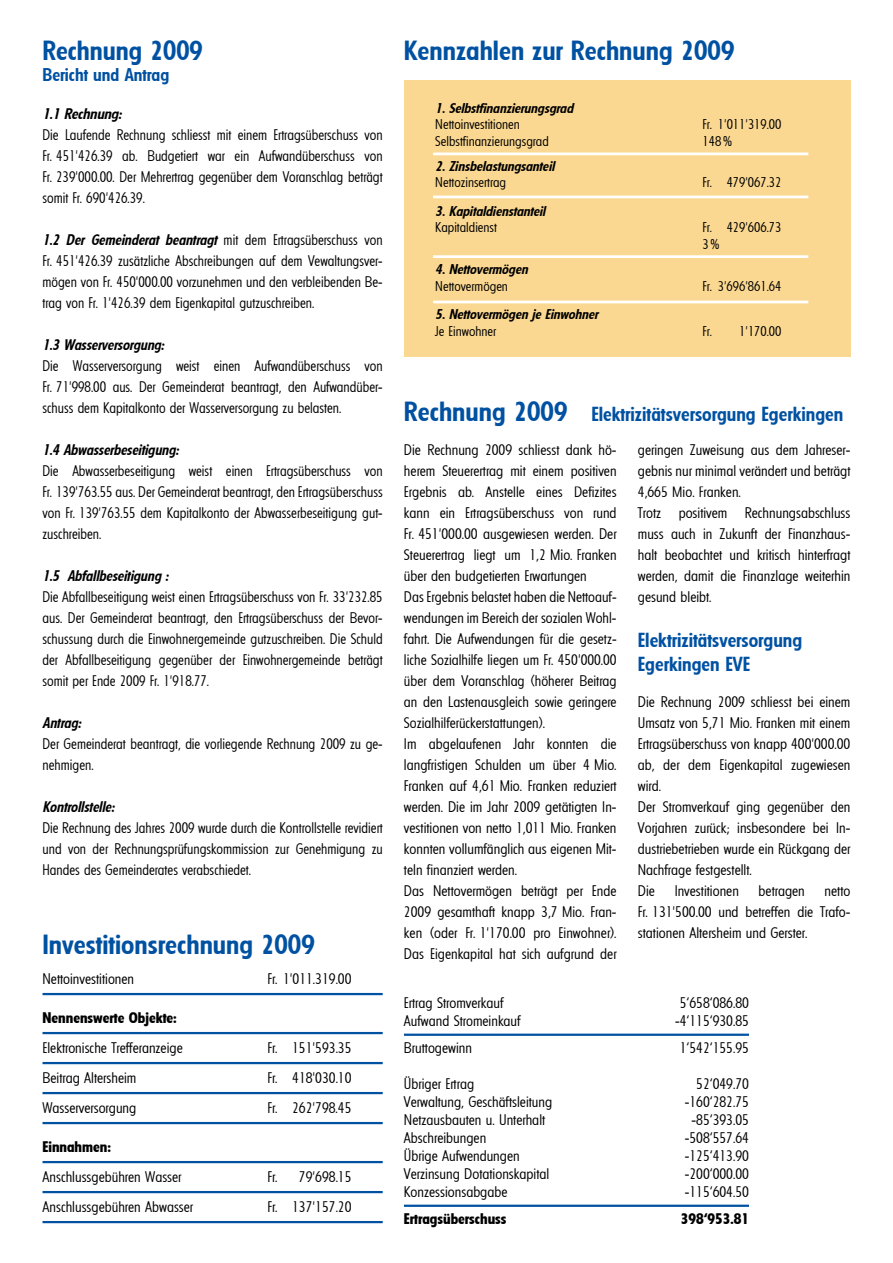
<style>
.page{position:relative;width:893px;height:1263px;background:#fff}
.page>*{position:absolute;margin:0;border:0;box-sizing:border-box;transform-origin:0 0}
.t1{font:600 27px "Florida";color:#0051a2}
.t2{font:600 19.8px/24px "Florida";color:#0051a2}
.t3{font:600 18px "Florida";color:#0051a2}
.t4{font:300 15px/21px "Florida";color:#000}
.t5{font:300 15px/21px "Florida";color:#000;text-align:justify;scale:.95 1}
.t6{font:600 15px "Iflorida";color:#000;scale:.95 1}
.t7{font:700 15px "Florida";color:#000}
.t8{font:600 15px "Iflorida";color:#000}
.t9{font:300 13.8px/16.6px "Florida";color:#000}
.t10{font:600 13.8px "Iflorida";color:#000}
.s1{font-family:"Florida";font-weight:300}
.s2{font-size:27px}
</style>
<div class="page">
<hr style="left:43px;top:993px;width:340px;height:2px;background:#0051a2">
<hr style="left:43px;top:1032px;width:340px;height:2px;background:#0051a2">
<hr style="left:43px;top:1062px;width:340px;height:2px;background:#0051a2">
<hr style="left:43px;top:1092px;width:340px;height:2px;background:#0051a2">
<hr style="left:43px;top:1122px;width:340px;height:2px;background:#0051a2">
<hr style="left:43px;top:1161px;width:340px;height:2px;background:#0051a2">
<hr style="left:43px;top:1191px;width:340px;height:2px;background:#0051a2">
<hr style="left:43px;top:1221px;width:340px;height:2px;background:#0051a2">
<div style="left:404px;top:81px;width:446px;height:276px;background:#fbd891"></div>
<hr style="left:433px;top:152px;width:375px;height:3px;background:#fff">
<hr style="left:433px;top:196px;width:375px;height:2px;background:#fff">
<hr style="left:433px;top:255px;width:375px;height:3px;background:#fff">
<hr style="left:433px;top:301px;width:375px;height:2px;background:#fff">
<hr style="left:404px;top:1033px;width:345px;height:3px;background:#0051a2">
<hr style="left:404px;top:1204px;width:345px;height:3px;background:#0051a2">
<h1 class="t1" style="left:43px;top:35px;width:162px">Rechnung 2009</h1>
<p class="t3" style="left:43px;top:64px;width:128px">Bericht und Antrag</p>
<p class="t8" style="left:43px;top:105px;width:80px">1.1 Rechnung:</p>
<p class="t5" style="left:43px;top:124px;width:360px">Die Laufende Rechnung schliesst mit einem Ertragsüberschuss von Fr. 451'426.39 ab. Budgetiert war ein Aufwandüberschuss von Fr. 239'000.00. Der Mehrertrag gegenüber dem Voranschlag beträgt somit Fr. 690'426.39.</p>
<p class="t6" style="left:43px;top:231px;width:360px">1.2 Der Gemeinderat beantragt <span class="s1">mit dem Ertragsüberschuss von</span></p>
<p class="t5" style="left:43px;top:250px;width:360px">Fr. 451'426.39 zusätzliche Abschreibungen auf dem Vewaltungsver&shy;mögen von Fr. 450'000.00 vorzunehmen und den verbleibenden Be&shy;trag von Fr. 1'426.39 dem Eigenkapital gutzuschreiben.</p>
<p class="t6" style="left:43px;top:336px;width:129px">1.3 Wasserversorgung:</p>
<p class="t5" style="left:43px;top:355px;width:360px">Die Wasserversorgung weist einen Aufwandüberschuss von Fr. 71'998.00 aus. Der Gemeinderat beantragt, den Aufwandüber&shy;schuss dem Kapitalkonto der Wasserversorgung zu belasten.</p>
<p class="t6" style="left:43px;top:441px;width:145px">1.4 Abwasserbeseitigung:</p>
<p class="t5" style="left:43px;top:460px;width:360px">Die Abwasserbeseitigung weist einen Ertragsüberschuss von Fr. 139'763.55 aus. Der Gemeinderat beantragt, den Ertragsüberschuss von Fr. 139'763.55 dem Kapitalkonto der Abwasserbeseitigung gut&shy;zuschreiben.</p>
<p class="t6" style="left:43px;top:567px;width:134px">1.5 Abfallbeseitigung :</p>
<p class="t5" style="left:43px;top:586px;width:360px">Die Abfallbeseitigung weist einen Ertragsüberschuss von Fr. 33'232.85 aus. Der Gemeinderat beantragt, den Ertragsüberschuss der Bevor&shy;schussung durch die Einwohnergemeinde gutzuschreiben. Die Schuld der Abfallbeseitigung gegenüber der Einwohnergemeinde beträgt somit per Ende 2009 Fr. 1'918.77.</p>
<p class="t6" style="left:43px;top:714px;width:42px">Antrag:</p>
<p class="t5" style="left:43px;top:733px;width:360px">Der Gemeinderat beantragt, die vorliegende Rechnung 2009 zu ge&shy;nehmigen.</p>
<p class="t6" style="left:43px;top:798px;width:77px">Kontrollstelle:</p>
<p class="t5" style="left:43px;top:817px;width:360px">Die Rechnung des Jahres 2009 wurde durch die Kontrollstelle revidiert und von der Rechnungsprüfungskommission zur Genehmigung zu Handes des Gemeinderates verabschiedet.</p>
<h1 class="t1" style="left:43px;top:929px;width:274px">Investitionsrechnung 2009</h1>
<p class="t4" style="left:43px;top:969px;width:93px">Nettoinvestitionen</p>
<p class="t4" style="left:268px;top:969px;width:86px">Fr. 1'011.319.00</p>
<p class="t7" style="left:43px;top:1009px;width:136px">Nennenswerte Objekte:</p>
<p class="t4" style="left:43px;top:1038px;width:142px">Elektronische Trefferanzeige</p>
<p class="t4" style="left:268px;top:1038px;width:85px">Fr. 151'593.35</p>
<p class="t4" style="left:43px;top:1068px;width:95px">Beitrag Altersheim</p>
<p class="t4" style="left:268px;top:1068px;width:85px">Fr. 418'030.10</p>
<p class="t4" style="left:43px;top:1098px;width:95px">Wasserversorgung</p>
<p class="t4" style="left:268px;top:1098px;width:85px">Fr. 262'798.45</p>
<p class="t7" style="left:43px;top:1138px;width:70px">Einnahmen:</p>
<p class="t4" style="left:43px;top:1167px;width:140px">Anschlussgebühren Wasser</p>
<p class="t4" style="left:268px;top:1167px;width:85px">Fr. 79'698.15</p>
<p class="t4" style="left:43px;top:1197px;width:152px">Anschlussgebühren Abwasser</p>
<p class="t4" style="left:268px;top:1197px;width:85px">Fr. 137'157.20</p>
<h1 class="t1" style="left:404px;top:35px;width:332px">Kennzahlen zur Rechnung 2009</h1>
<p class="t10" style="left:435px;top:100px;width:139px">1. Selbstfinanzierungsgrad</p>
<p class="t9" style="left:435px;top:116px;width:86px">Nettoinvestitionen</p>
<p class="t9" style="left:703px;top:116px;width:80px">Fr. 1'011'319.00</p>
<p class="t9" style="left:435px;top:133px;width:115px">Selbstfinanzierungsgrad</p>
<p class="t9" style="left:703px;top:133px;width:31px">148%</p>
<p class="t10" style="left:435px;top:158px;width:121px">2. Zinsbelastungsanteil</p>
<p class="t9" style="left:435px;top:174px;width:72px">Nettozinsertrag</p>
<p class="t9" style="left:703px;top:174px;width:80px">Fr. 479'067.32</p>
<p class="t10" style="left:435px;top:202px;width:112px">3. Kapitaldienstanteil</p>
<p class="t9" style="left:435px;top:219px;width:63px">Kapitaldienst</p>
<p class="t9" style="left:703px;top:219px;width:80px">Fr. 429'606.73<br>3%</p>
<p class="t10" style="left:435px;top:261px;width:94px">4. Nettovermögen</p>
<p class="t9" style="left:435px;top:278px;width:74px">Nettovermögen</p>
<p class="t9" style="left:703px;top:278px;width:80px">Fr. 3'696'861.64</p>
<p class="t10" style="left:435px;top:306px;width:164px">5. Nettovermögen je Einwohner</p>
<p class="t9" style="left:435px;top:322px;width:62px">Je Einwohner</p>
<p class="t9" style="left:703px;top:322px;width:80px">Fr. 1'170.00</p>
<h2 class="t2" style="left:404px;top:402px;width:441px"><span class="s2">Rechnung 2009</span> Elektrizitätsversorgung Egerkingen</h2>
<p class="t4" style="left:404px;top:439px;width:214px">Die Rechnung 2009 schliesst dank hö&shy;herem Steuerertrag mit einem positiven Ergebnis ab. Anstelle eines Defizites kann ein Ertragsüberschuss von rund Fr. 451'000.00 ausgewiesen werden. Der Steuerertrag liegt um 1,2 Mio. Franken über den budgetierten Erwartungen<br>Das Ergebnis belastet haben die Nettoauf&shy;wendungen im Bereich der sozialen Wohl&shy;fahrt. Die Aufwendungen für die gesetz&shy;liche Sozialhilfe liegen um Fr. 450'000.00 über dem Voranschlag (höherer Beitrag an den Lastenausgleich sowie geringere Sozialhilferückerstattungen).<br>Im abgelaufenen Jahr konnten die langfristigen Schulden um über 4 Mio.<br>Franken auf 4,61 Mio. Franken reduziert werden. Die im Jahr 2009 getätigten In&shy;vestitionen von netto 1,011 Mio. Franken konnten vollumfänglich aus eigenen Mit&shy;teln finanziert werden.<br>Das Nettovermögen beträgt per Ende 2009 gesamthaft knapp 3,7 Mio. Fran&shy;ken (oder Fr. 1'170.00 pro Einwohner).<br>Das Eigenkapital hat sich aufgrund der</p>
<p class="t4" style="left:638px;top:439px;width:214px">geringen Zuweisung aus dem Jahreser&shy;gebnis nur minimal verändert und beträgt 4,665 Mio. Franken.<br>Trotz positivem Rechnungsabschluss muss auch in Zukunft der Finanzhaus&shy;halt beobachtet und kritisch hinterfragt werden, damit die Finanzlage weiterhin gesund bleibt.</p>
<h2 class="t2" style="left:638px;top:628px;width:166px">Elektrizitätsversorgung<br>Egerkingen EVE</h2>
<p class="t4" style="left:638px;top:691px;width:214px">Die Rechnung 2009 schliesst bei einem<br>Umsatz von 5,71 Mio. Franken mit einem<br>Ertragsüberschuss von knapp 400'000.00 ab, der dem Eigenkapital zugewiesen wird.<br>Der Stromverkauf ging gegenüber den<br>Vorjahren zurück; insbesondere bei In&shy;dustriebetrieben wurde ein Rückgang der<br>Nachfrage festgestellt.<br>Die</p>
<p class="t4" style="left:675px;top:880px;width:66px">Investitionen</p>
<p class="t4" style="left:759px;top:880px;width:48px">betragen</p>
<p class="t4" style="left:638px;top:880px;width:214px;text-align:justify;text-indent:187px">netto Fr. 131'500.00 und betreffen die Trafo&shy;stationen Altersheim und Gerster.</p>
<p class="t4" style="left:404px;top:992px;width:101px">Ertrag Stromverkauf</p>
<p class="t4" style="left:680px;top:992px;width:71px">5‘658‘086.80</p>
<p class="t4" style="left:404px;top:1010px;width:118px">Aufwand Stromeinkauf</p>
<p class="t4" style="left:675px;top:1010px;width:75px">-4‘115‘930.85</p>
<p class="t4" style="left:404px;top:1037px;width:70px">Bruttogewinn</p>
<p class="t4" style="left:680px;top:1037px;width:71px">1‘542‘155.95</p>
<p class="t4" style="left:404px;top:1073px;width:72px">Übriger Ertrag</p>
<p class="t4" style="left:696px;top:1073px;width:54px">52‘049.70</p>
<p class="t4" style="left:404px;top:1091px;width:150px">Verwaltung, Geschäftsleitung</p>
<p class="t4" style="left:685px;top:1091px;width:66px">-160‘282.75</p>
<p class="t4" style="left:404px;top:1109px;width:143px">Netzausbauten u. Unterhalt</p>
<p class="t4" style="left:692px;top:1109px;width:59px">-85‘393.05</p>
<p class="t4" style="left:404px;top:1127px;width:84px">Abschreibungen</p>
<p class="t4" style="left:685px;top:1127px;width:66px">-508‘557.64</p>
<p class="t4" style="left:404px;top:1145px;width:117px">Übrige Aufwendungen</p>
<p class="t4" style="left:685px;top:1145px;width:66px">-125‘413.90</p>
<p class="t4" style="left:404px;top:1163px;width:147px">Verzinsung Dotationskapital</p>
<p class="t4" style="left:685px;top:1163px;width:66px">-200‘000.00</p>
<p class="t4" style="left:404px;top:1181px;width:105px">Konzessionsabgabe</p>
<p class="t4" style="left:685px;top:1181px;width:66px">-115‘604.50</p>
<p class="t7" style="left:404px;top:1209px;width:104px">Ertragsüberschuss</p>
<p class="t7" style="left:681px;top:1209px;width:70px">398‘953.81</p>
</div>
